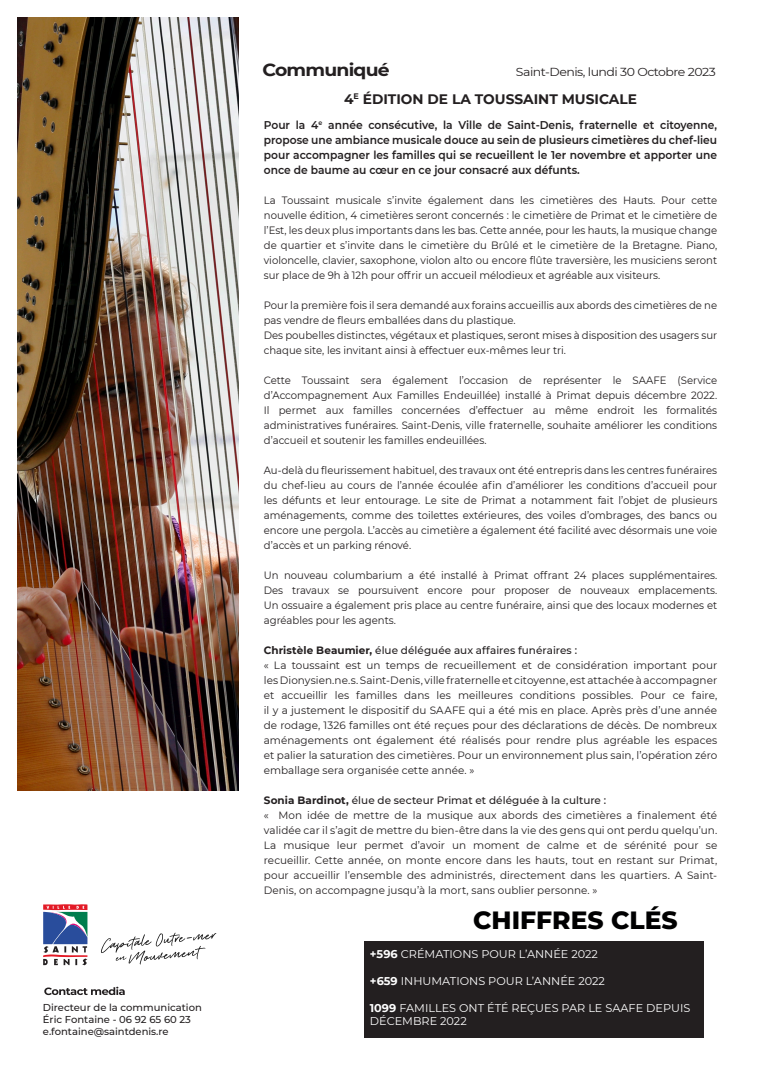
<style>
.page{position:relative;width:780px;height:1088px;background:#fff}
.page>*{position:absolute;margin:0;border:0;box-sizing:border-box;transform-origin:0 0}
.t1{font:800 25px "Montserrat";color:#000001}
.t2{font:700 17.38px "Montserrat";letter-spacing:-.04em;color:#231f20;scale:1.08 1}
.t3{font:700 13.75px "Montserrat";color:#231f20}
.t4{font:11.62px "Montserrat";letter-spacing:-.04em;color:#231f20;scale:1.08 1}
.t5{font:600 11.25px/15px "Montserrat";color:#231f20;text-align:justify;scale:.95 1}
.t6{font:11.25px/13.5px "Montserrat";color:#fff}
.t7{font:10.62px/15px "Montserrat";color:#231f20;text-align:justify;scale:.95 1}
.t8{font:10.62px/15px "Montserrat";color:#231f20;text-align:justify}
.t9{font:500 10.62px "Montserrat";letter-spacing:.005em;color:#231f20}
.t10{font:500 10px/12px "Montserrat";color:#231f20}
.s1{font-weight:700}
</style>
<div class="page">
<svg style="left:44px;top:987px;width:81px;height:8px"></svg>
<svg style="left:101px;top:933px;width:115px;height:31px"></svg>
<svg style="left:43px;top:904px;width:44px;height:61px"></svg>
<img style="left:18px;top:18px;width:220px;height:772px">
<div style="left:364px;top:941px;width:340px;height:96px;background:#231f20"></div>
<p class="t10" style="left:43px;top:1001px;width:160px">Directeur de la communication<br>Éric Fontaine - 06 92 65 60 23 e.fontaine@saintdenis.re</p>
<p class="t2" style="left:262px;top:58px;width:119px">Communiqué</p>
<p class="t4" style="left:516px;top:64px;width:186px">Saint-Denis, lundi 30 Octobre 2023</p>
<p class="t3" style="left:344px;top:89px;width:294px">4<sup>E</sup> ÉDITION DE LA TOUSSAINT MUSICALE</p>
<p class="t5" style="left:264px;top:117px;width:478px">Pour la 4<sup>e</sup> année consécutive, la Ville de Saint-Denis, fraternelle et citoyenne, propose une ambiance musicale douce au sein de plusieurs cimetières du chef-lieu pour accompagner les familles qui se recueillent le 1er novembre et apporter une once de baume au cœur en ce jour consacré aux défunts.</p>
<p class="t7" style="left:264px;top:192px;width:479px">La Toussaint musicale s’invite également dans les cimetières des Hauts. Pour cette nouvelle édition, 4 cimetières seront concernés : le cimetière de Primat et le cimetière de l’Est, les deux plus importants dans les bas. Cette année, pour les hauts, la musique change de quartier et s’invite dans le cimetière du Brûlé et le cimetière de la Bretagne. Piano, violoncelle, clavier, saxophone, violon alto ou encore flûte traversière, les musiciens seront sur place de 9h à 12h pour offrir un accueil mélodieux et agréable aux visiteurs.</p>
<p class="t7" style="left:264px;top:297px;width:478px">Pour la première fois il sera demandé aux forains accueillis aux abords des cimetières de ne pas vendre de fleurs emballées dans du plastique.</p>
<p class="t7" style="left:264px;top:327px;width:478px">Des poubelles distinctes, végétaux et plastiques, seront mises à disposition des usagers sur chaque site, les invitant ainsi à effectuer eux-mêmes leur tri.</p>
<p class="t7" style="left:264px;top:372px;width:479px">Cette Toussaint sera également l’occasion de représenter le SAAFE (Service d’Accompagnement Aux Familles Endeuillée) installé à Primat depuis décembre 2022.<br>Il permet aux familles concernées d’effectuer au même endroit les formalités administratives funéraires. Saint-Denis, ville fraternelle, souhaite améliorer les conditions d’accueil et soutenir les familles endeuillées.</p>
<p class="t7" style="left:264px;top:462px;width:479px">Au-delà du fleurissement habituel, des travaux ont été entrepris dans les centres funéraires du chef-lieu au cours de l’année écoulée afin d’améliorer les conditions d’accueil pour les défunts et leur entourage. Le site de Primat a notamment fait l’objet de plusieurs aménagements, comme des toilettes extérieures, des voiles d’ombrages, des bancs ou encore une pergola. L’accès au cimetière a également été facilité avec désormais une voie d’accès et un parking rénové.</p>
<p class="t7" style="left:264px;top:567px;width:479px">Un nouveau columbarium a été installé à Primat offrant 24 places supplémentaires.<br>Des travaux se poursuivent encore pour proposer de nouveaux emplacements.<br>Un ossuaire a également pris place au centre funéraire, ainsi que des locaux modernes et agréables pour les agents.</p>
<p class="t9" style="left:264px;top:642px;width:315px"><span class="s1">Christèle Beaumier,</span> élue déléguée aux affaires funéraires :</p>
<p class="t8" style="left:264px;top:657px;width:455px">« La toussaint est un temps de recueillement et de considération important pour les Dionysien.ne.s. Saint-Denis, ville fraternelle et citoyenne, est attachée à accompagner et accueillir les familles dans les meilleures conditions possibles. Pour ce faire, il y a justement le dispositif du SAAFE qui a été mis en place. Après près d’une année de rodage, 1326 familles ont été reçues pour des déclarations de décès. De nombreux aménagements ont également été réalisés pour rendre plus agréable les espaces et palier la saturation des cimetières. Pour un environnement plus sain, l’opération zéro emballage sera organisée cette année. »</p>
<p class="t9" style="left:264px;top:792px;width:344px"><span class="s1">Sonia Bardinot,</span> élue de secteur Primat et déléguée à la culture :</p>
<p class="t8" style="left:264px;top:807px;width:455px">« Mon idée de mettre de la musique aux abords des cimetières a finalement été validée car il s’agit de mettre du bien-être dans la vie des gens qui ont perdu quelqu’un.<br>La musique leur permet d’avoir un moment de calme et de sérénité pour se recueillir. Cette année, on monte encore dans les hauts, tout en restant sur Primat, pour accueillir l’ensemble des administrés, directement dans les quartiers. A Saint-Denis, on accompagne jusqu’à la mort, sans oublier personne. »</p>
<p class="t1" style="left:473px;top:902px;width:206px">CHIFFRES CLÉS</p>
<p class="t6" style="left:370px;top:947px;width:229px"><span class="s1">+596</span> CRÉMATIONS POUR L’ANNÉE 2022</p>
<p class="t6" style="left:370px;top:974px;width:236px"><span class="s1">+659</span> INHUMATIONS POUR L’ANNÉE 2022</p>
<p class="t6" style="left:370px;top:1001px;width:322px"><span class="s1">1099</span> FAMILLES ONT ÉTÉ REÇUES PAR LE SAAFE DEPUIS<br>DÉCEMBRE 2022</p>
</div>
